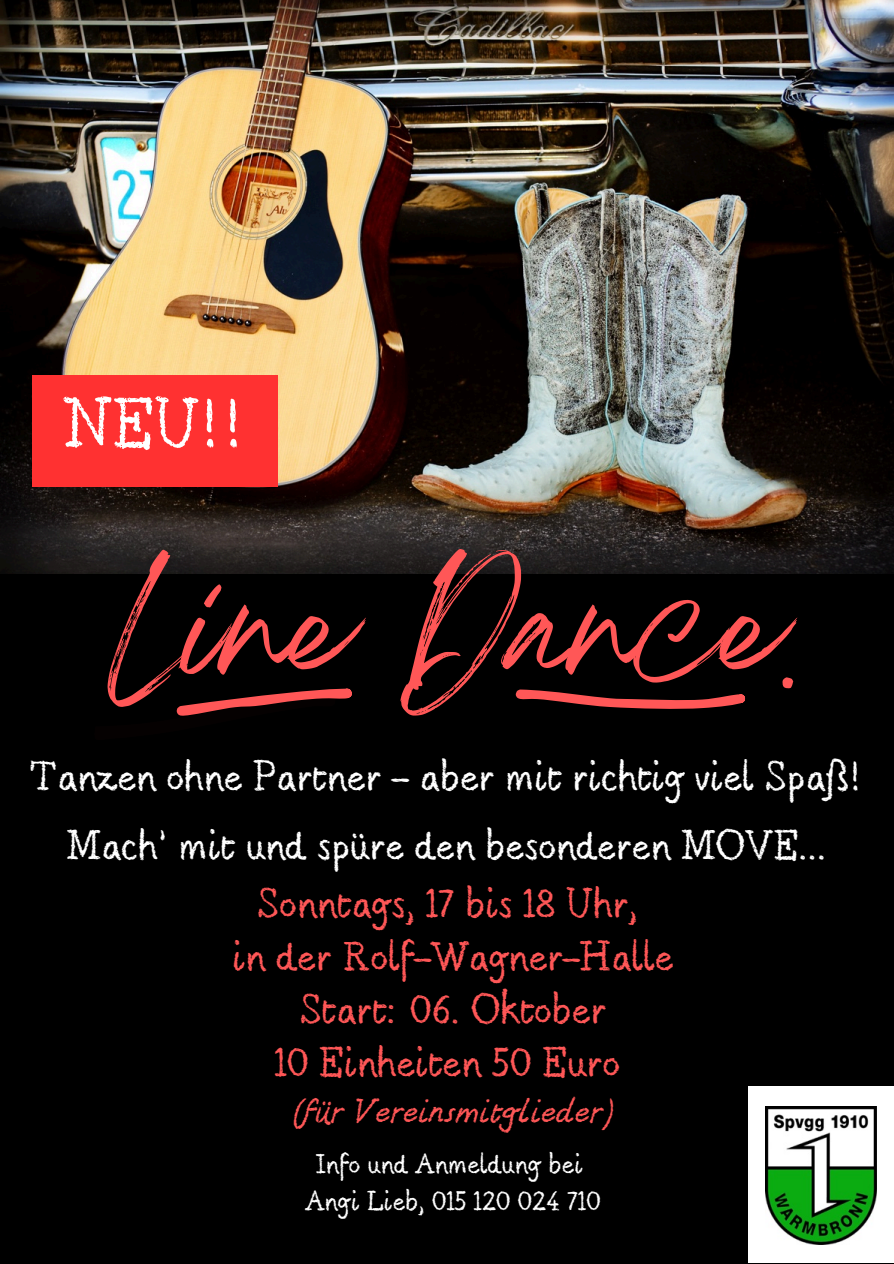
<style>
.page{position:relative;width:894px;height:1264px;background:#fff}
.page>*{position:absolute;margin:0;border:0;box-sizing:border-box;transform-origin:0 0}
.t1{font:120px "Breathing";color:#ff5757}
.t2{font:60px "Berton";color:#fff}
.t3{font:36px/68.7px "Berton";color:#fff;text-align:center}
.t4{font:36px/52.8px "Berton";color:#ff5757;text-align:center}
.t5{font:28.5px "Berton Voyage";color:#ff5757}
.t6{font:24px/37.2px "Berton";color:#fff;text-align:center}
</style>
<div class="page">
<div style="left:0;top:0;width:893px;height:1263px;background:#000"></div>
<img style="left:0;top:0;width:893px;height:573px">
<div style="left:32px;top:375px;width:245px;height:111px;background:#ff3131"></div>
<div style="left:748px;top:1086px;width:145px;height:177px;background:#fff"></div>
<img style="left:765px;top:1106px;width:111px;height:138px">
<svg style="left:177px;top:688px;width:175px;height:27px"></svg>
<svg style="left:515px;top:689px;width:229px;height:20px"></svg>
<svg style="left:782px;top:677px;width:11px;height:11px"></svg>
<h2 class="t2" style="left:63px;top:393px;width:185px">NEU!!</h2>
<h1 class="t1" style="left:109px;top:590px;width:677px">Line Dance</h1>
<p class="t3" style="left:30px;top:746px;width:834px">Tanzen ohne Partner - aber mit richtig viel Spaß!<br>Mach’ mit und spüre den besonderen MOVE...</p>
<p class="t4" style="left:232px;top:880px;width:442px">Sonntags, 17 bis 18 Uhr,<br>in der Rolf-Wagner-Halle<br>Start: 06. Oktober<br>10 Einheiten 50 Euro</p>
<p class="t5" style="left:292px;top:1096px;width:322px">(für Vereinsmitglieder)</p>
<p class="t6" style="left:305px;top:1147px;width:297px">Info und Anmeldung bei<br>Angi Lieb, 015 120 024 710</p>
</div>
